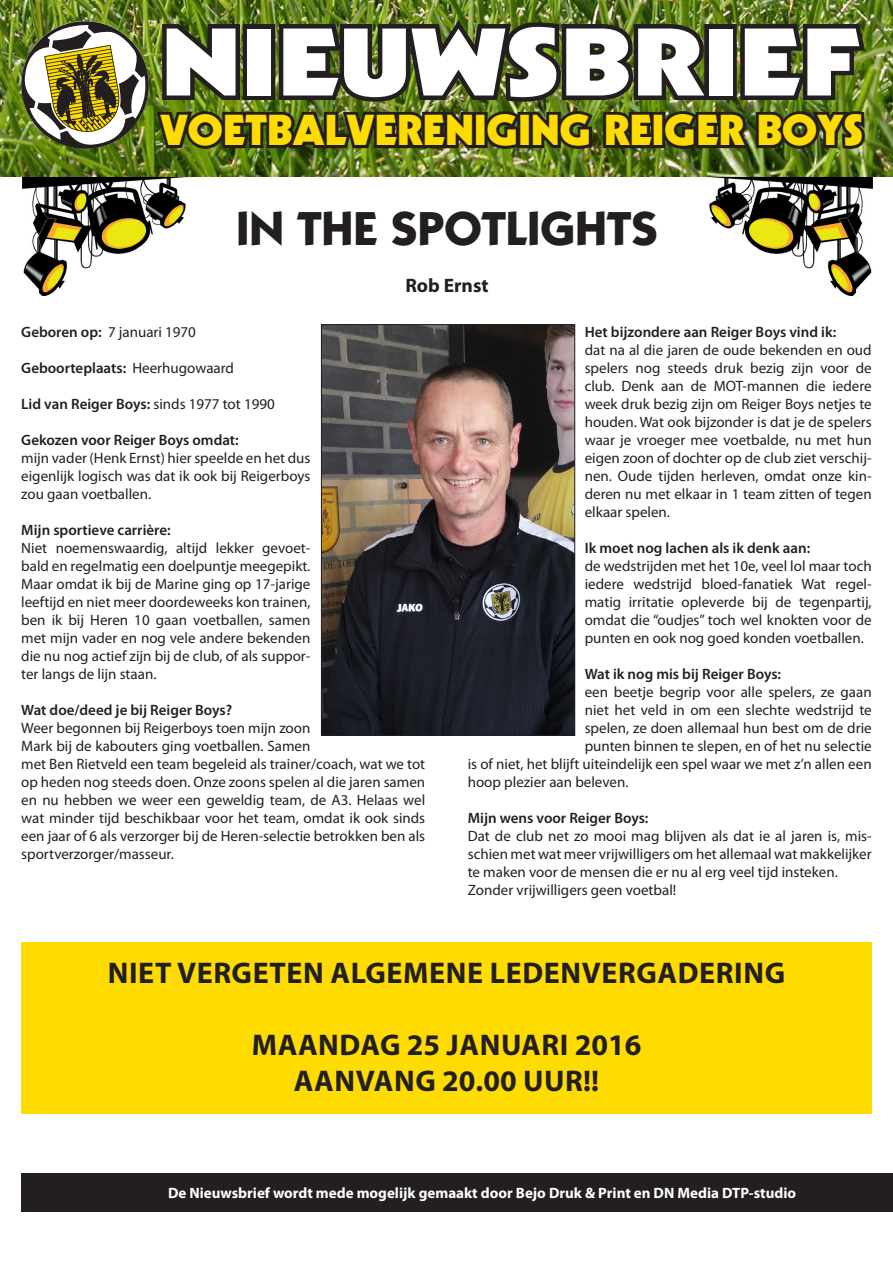
<style>
.page{position:relative;width:893px;height:1263px;background:#fff}
.page>*{position:absolute;margin:0;border:0;box-sizing:border-box;transform-origin:0 0}
.t1{font:900 93px "Kabel";color:#fff;scale:1.35 1}
.t2{font:700 48px "Itc Kabel";color:#231f20}
.t3{font:900 42px "Kabel";color:#ffdc01;scale:1.07 1}
.t4{font:700 30px "Myriad Pro";letter-spacing:.02em;color:#231f20}
.t5{font:700 19.5px "Myriad Pro";color:#231f20}
.t6{font:15px/18px "Myriad Pro";color:#231f20;text-align:justify}
.t7{font:600 15px "Myriad Pro";color:#231f20}
.t8{font:700 15px "Myriad Pro";color:#fff}
.s1{font-weight:600}
.s2{font-weight:400}
</style>
<div class="page">
<img style="left:22px;top:176px;width:177px;height:120px">
<img style="left:696px;top:176px;width:177px;height:120px">
<img style="left:0;top:0;width:893px;height:176px">
<img style="left:21px;top:12px;width:849px;height:141px">
<img style="left:323px;top:326px;width:250px;height:408px">
<div style="left:321px;top:324px;width:254px;height:412px;border:1px solid #231f20"></div>
<div style="left:21px;top:942px;width:851px;height:171px;background:#ffdc01"></div>
<div style="left:21px;top:1174px;width:872px;height:38px;background:#231f20"></div>
<p class="t1" style="left:161px;top:4px;width:517px">NIEUWSBRIEF</p>
<p class="t3" style="left:161px;top:104px;width:658px">VOETBALVERENIGING REIGER BOYS</p>
<p class="t2" style="left:236px;top:200px;width:423px">IN THE SPOTLIGHTS</p>
<p class="t5" style="left:405px;top:273px;width:85px">Rob Ernst</p>
<p class="t6" style="left:21px;top:322px;width:176px"><span class="s1">Geboren op:</span> 7 januari 1970</p>
<p class="t7" style="left:21px;top:358px;width:214px">Geboorteplaats: <span class="s2">Heerhugowaard</span></p>
<p class="t7" style="left:21px;top:394px;width:255px">Lid van Reiger Boys: <span class="s2">sinds 1977 tot 1990</span></p>
<p class="t7" style="left:21px;top:430px;width:219px">Gekozen voor Reiger Boys omdat:</p>
<p class="t6" style="left:21px;top:448px;width:291px">mijn vader (Henk Ernst) hier speelde en het dus eigenlijk logisch was dat ik ook bij Reigerboys zou gaan voetballen.</p>
<p class="t7" style="left:21px;top:520px;width:151px">Mijn sportieve carrière:</p>
<p class="t6" style="left:21px;top:538px;width:291px">Niet noemenswaardig, altijd lekker gevoet&shy;bald en regelmatig een doelpuntje meegepikt.<br>Maar omdat ik bij de Marine ging op 17-jarige leeftijd en niet meer doordeweeks kon trainen, ben ik bij Heren 10 gaan voetballen, samen met mijn vader en nog vele andere bekenden die nu nog actief zijn bij de club, of als suppor&shy;ter langs de lijn staan.</p>
<p class="t7" style="left:21px;top:700px;width:213px">Wat doe/deed je bij Reiger Boys?</p>
<p class="t6" style="left:21px;top:718px;width:405px;text-align:left">Weer begonnen bij Reigerboys toen mijn zoon<br>Mark bij de kabouters ging voetballen. Samen<br>met Ben Rietveld een team begeleid als trainer/coach, wat we tot op heden nog steeds doen. Onze zoons spelen al die jaren samen en nu hebben we weer een geweldig team, de A3. Helaas wel wat minder tijd beschikbaar voor het team, omdat ik ook sinds een jaar of 6 als verzorger bij de Heren-selectie betrokken ben als sportverzorger/masseur.</p>
<p class="t7" style="left:585px;top:322px;width:253px">Het bijzondere aan Reiger Boys vind ik:</p>
<p class="t6" style="left:585px;top:340px;width:289px">dat na al die jaren de oude bekenden en oud spelers nog steeds druk bezig zijn voor de club. Denk aan de MOT-mannen die iedere week druk bezig zijn om Reiger Boys netjes te houden. Wat ook bijzonder is dat je de spelers waar je vroeger mee voetbalde, nu met hun eigen zoon of dochter op de club ziet verschij&shy;nen. Oude tijden herleven, omdat onze kin&shy;deren nu met elkaar in 1 team zitten of tegen elkaar spelen.</p>
<p class="t7" style="left:585px;top:538px;width:227px">Ik moet nog lachen als ik denk aan:</p>
<p class="t6" style="left:585px;top:556px;width:289px">de wedstrijden met het 10e, veel lol maar toch iedere wedstrijd bloed-fanatiek Wat regel&shy;matig irritatie opleverde bij de tegenpartij, omdat die “oudjes” toch wel knokten voor de punten en ook nog goed konden voetballen.</p>
<p class="t7" style="left:585px;top:664px;width:198px">Wat ik nog mis bij Reiger Boys:</p>
<p class="t6" style="left:585px;top:682px;width:289px">een beetje begrip voor alle spelers, ze gaan</p>
<p class="t6" style="left:585px;top:700px;width:289px">niet het veld in om een slechte wedstrijd te</p>
<p class="t6" style="left:585px;top:718px;width:289px">spelen, ze doen allemaal hun best om de drie</p>
<p class="t6" style="left:585px;top:736px;width:288px">punten binnen te slepen, en of het nu selectie</p>
<p class="t6" style="left:468px;top:754px;width:405px">is of niet, het blijft uiteindelijk een spel waar we met z’n allen een</p>
<p class="t6" style="left:468px;top:772px;width:162px">hoop plezier aan beleven.</p>
<p class="t7" style="left:468px;top:808px;width:182px">Mijn wens voor Reiger Boys:</p>
<p class="t6" style="left:468px;top:826px;width:405px">Dat de club net zo mooi mag blijven als dat ie al jaren is, mis&shy;schien met wat meer vrijwilligers om het allemaal wat makkelijker te maken voor de mensen die er nu al erg veel tijd insteken.</p>
<p class="t6" style="left:468px;top:880px;width:210px">Zonder vrijwilligers geen voetbal!</p>
<p class="t4" style="left:108px;top:953px;width:679px">NIET VERGETEN ALGEMENE LEDENVERGADERING</p>
<p class="t4" style="left:252px;top:1025px;width:391px">MAANDAG 25 JANUARI 2016</p>
<p class="t4" style="left:294px;top:1061px;width:307px">AANVANG 20.00 UUR!!</p>
<p class="t8" style="left:168px;top:1183px;width:630px">De Nieuwsbrief wordt mede mogelijk gemaakt door Bejo Druk &amp; Print en DN Media DTP-studio</p>
</div>
